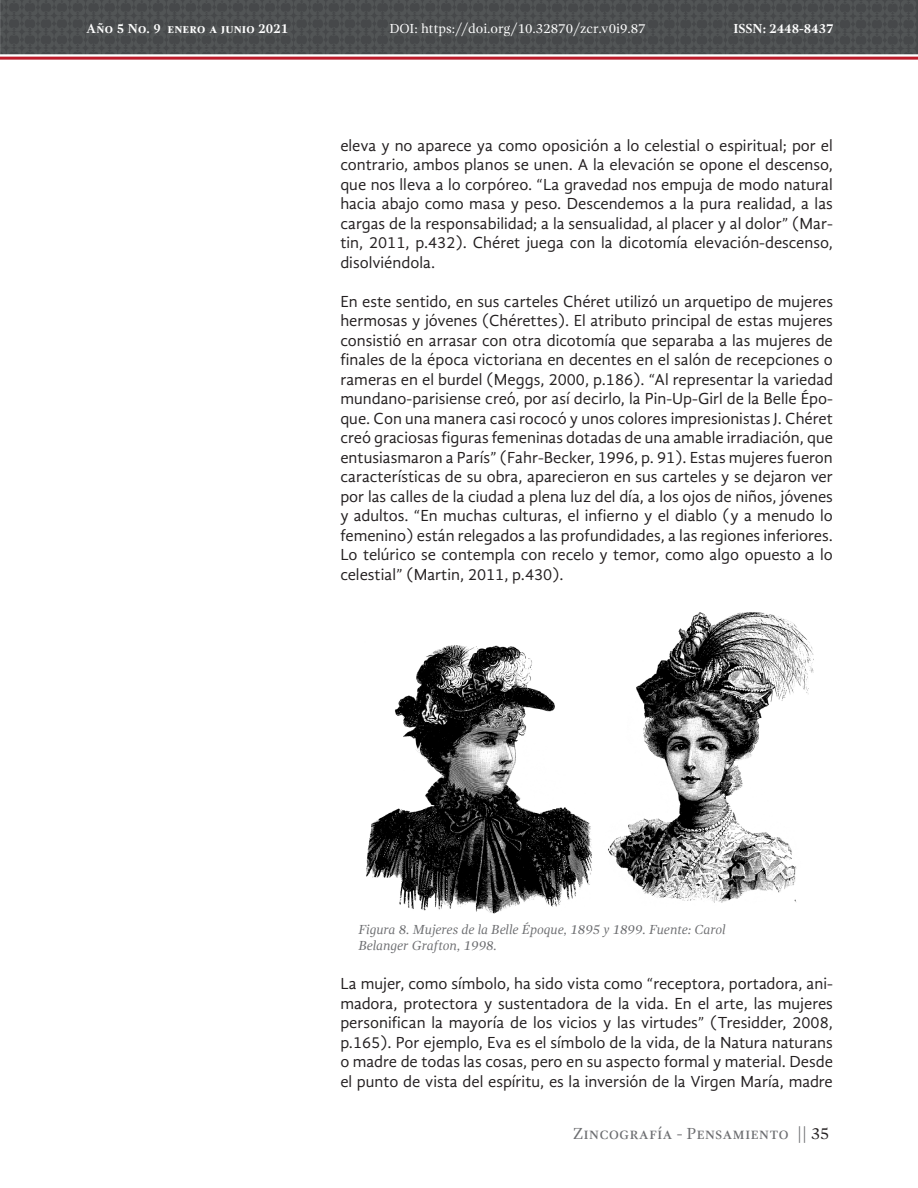
<style>
.page{position:relative;width:918px;height:1188px;background:#fff}
.page>*{position:absolute;margin:0;border:0;box-sizing:border-box;transform-origin:0 0}
.t1{font:16.5px/19.5px "Gandhi Sans";color:#231f20;text-align:justify}
.t2{font:16.5px "Gandhi Serif";color:#6c6d70}
.t3{font:italic 13.5px/16.5px "Gandhi Serif";color:#6c6d70}
.t4{font:13.5px "Gandhi Serif";color:#fff}
.t5{font:700 13.5px "Gandhi Serif";color:#fff}
.s1{color:#231f20}
</style>
<div class="page">
<div style="left:0;top:0;width:918px;height:54px;background:#4d4f51"></div>
<hr style="left:0;top:57px;width:918px;height:3px;background:#be1d2c">
<img style="left:366px;top:612px;width:448px;height:302px">
<p class="t5" style="left:86px;top:20px;width:203px">Año 5 No. 9 enero a junio 2021</p>
<p class="t4" style="left:389px;top:20px;width:258px">DOI: https://doi.org/10.32870/zcr.v0i9.87</p>
<p class="t5" style="left:733px;top:20px;width:102px">ISSN: 2448-8437</p>
<p class="t1" style="left:340px;top:136px;width:494px">eleva y no aparece ya como oposición a lo celestial o espiritual; por el contrario, ambos planos se unen. A la elevación se opone el descenso, que nos lleva a lo corpóreo. “La gravedad nos empuja de modo natural hacia abajo como masa y peso. Descendemos a la pura realidad, a las cargas de la responsabilidad; a la sensualidad, al placer y al dolor” (Mar&shy;tin, 2011, p.432). Chéret juega con la dicotomía elevación-descenso, disolviéndola.</p>
<p class="t1" style="left:340px;top:292px;width:494px">En este sentido, en sus carteles Chéret utilizó un arquetipo de mujeres hermosas y jóvenes (Chérettes). El atributo principal de estas mujeres consistió en arrasar con otra dicotomía que separaba a las mujeres de finales de la época victoriana en decentes en el salón de recepciones o rameras en el burdel (Meggs, 2000, p.186). “Al representar la variedad mundano-parisiense creó, por así decirlo, la Pin-Up-Girl de la Belle Épo&shy;que. Con una manera casi rococó y unos colores impresionistas J. Chéret creó graciosas figuras femeninas dotadas de una amable irradiación, que entusiasmaron a París” (Fahr-Becker, 1996, p. 91). Estas mujeres fueron características de su obra, aparecieron en sus carteles y se dejaron ver por las calles de la ciudad a plena luz del día, a los ojos de niños, jóvenes y adultos. “En muchas culturas, el infierno y el diablo (y a menudo lo femenino) están relegados a las profundidades, a las regiones inferiores.<br>Lo telúrico se contempla con recelo y temor, como algo opuesto a lo celestial” (Martin, 2011, p.430).</p>
<p class="t3" style="left:358px;top:921px;width:369px">Figura 8. Mujeres de la Belle Époque, 1895 y 1899. Fuente: Carol<br>Belanger Grafton, 1998.</p>
<p class="t1" style="left:340px;top:974px;width:494px">La mujer, como símbolo, ha sido vista como “receptora, portadora, ani&shy;madora, protectora y sustentadora de la vida. En el arte, las mujeres personifican la mayoría de los vicios y las virtudes” (Tresidder, 2008, p.165). Por ejemplo, Eva es el símbolo de la vida, de la Natura naturans o madre de todas las cosas, pero en su aspecto formal y material. Desde el punto de vista del espíritu, es la inversión de la Virgen María, madre</p>
<p class="t2" style="left:573px;top:1124px;width:258px">Zincografía - Pensamiento || <span class="s1">35</span></p>
</div>
